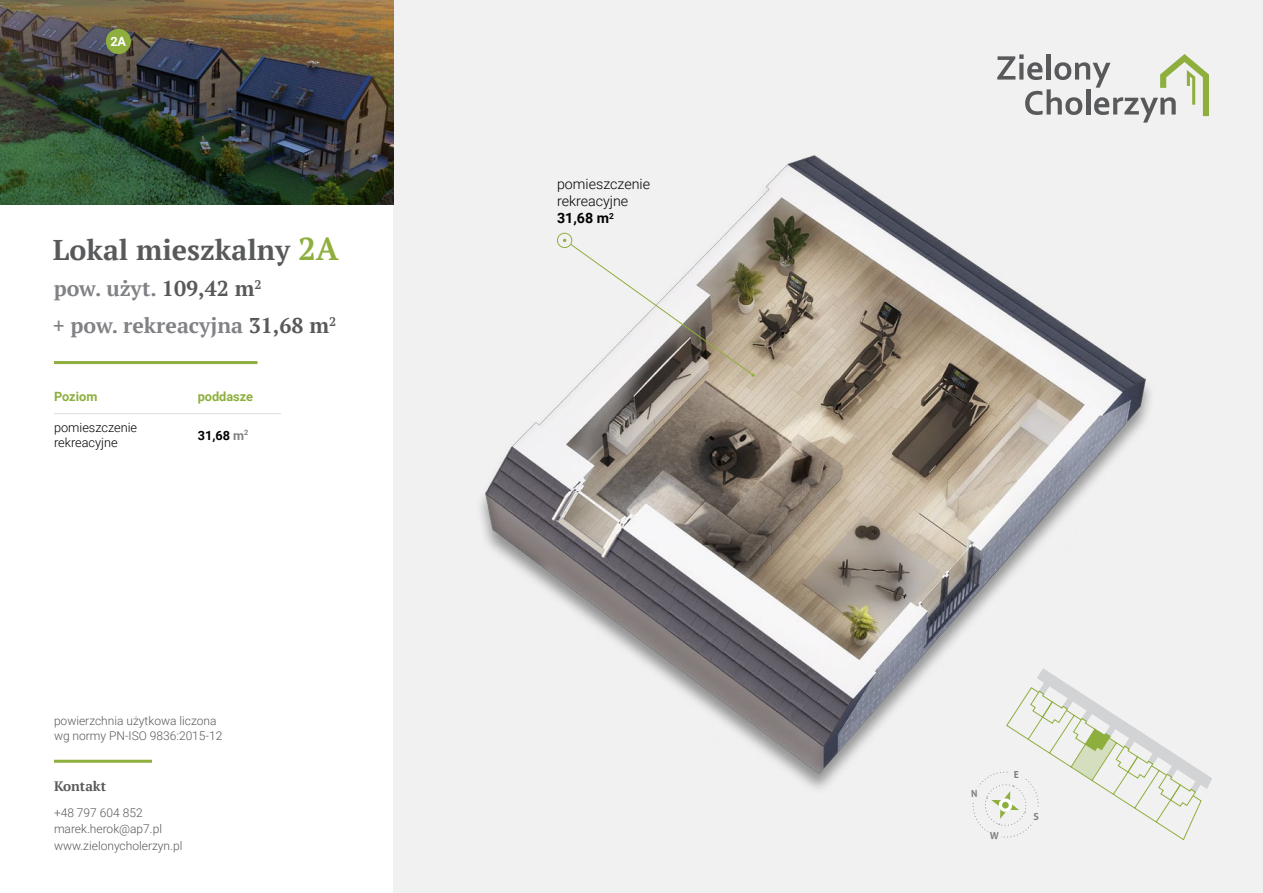
<style>
.page{position:relative;width:1263px;height:893px;background:#fff}
.page>*{position:absolute;margin:0;border:0;box-sizing:border-box;transform-origin:0 0}
.t1{font:700 28.5px "PT Serif";color:#58595b}
.t2{font:700 21.3px/36.5px "PT Serif";color:#808285}
.t3{font:300 14.25px/17.1px "Roboto";color:#000}
.t4{font:700 13.65px "PT Serif";color:#58595b}
.t5{font:300 12.75px/15.3px "Roboto";color:#000}
.t6{font:700 12.75px "Roboto";color:#8eaf3e}
.t7{font:700 12.75px "Roboto";color:#000}
.t8{font:700 12.75px "Roboto";color:#fff}
.t9{font:300 12px/16.5px "Roboto";color:#58595b}
.t10{font:700 9.75px "Aller";color:#808285}
.s1{font-size:31.5px;color:#8eaf3e}
.s2{color:#58595b}
.s3{color:#808285}
.s4{font-weight:700}
</style>
<div class="page">
<hr style="left:54px;top:361px;width:203px;height:3px;background:#8eaf3e">
<div style="left:393px;top:0;width:870px;height:893px;background:#f1f1f2"></div>
<img style="left:0;top:0;width:393px;height:205px">
<img style="left:480px;top:155px;width:671px;height:634px">
<svg style="left:997px;top:54px;width:212px;height:69px"></svg>
<div style="left:106px;top:29px;width:25px;height:25px;background:#8eaf3e;border-radius:50%"></div>
<hr style="left:54px;top:760px;width:98px;height:3px;background:#8eaf3e">
<hr style="left:54px;top:413px;width:135px;height:1px;background:#dcddde">
<hr style="left:189px;top:413px;width:92px;height:1px;background:#dcddde">
<div style="left:557px;top:233px;width:15px;height:15px;border:1px solid #8eaf3e;border-radius:50%"></div>
<svg style="left:563px;top:239px;width:192px;height:138px"></svg>
<svg style="left:966px;top:668px;width:246px;height:173px"></svg>
<p class="t8" style="left:110px;top:32px;width:17px">2A</p>
<h1 class="t1" style="left:53px;top:231px;width:287px">Lokal mieszkalny <span class="s1">2A</span></h1>
<h2 class="t2" style="left:53px;top:270px;width:285px">pow. użyt. <span class="s2">109,42 m</span><sup>2<br></sup>+ pow. rekreacyjna <span class="s2">31,68 m</span><sup>2</sup></h2>
<p class="t6" style="left:54px;top:388px;width:45px">Poziom</p>
<p class="t6" style="left:198px;top:388px;width:57px">poddasze</p>
<p class="t5" style="left:54px;top:419px;width:85px">pomieszczenie rekreacyjne</p>
<p class="t7" style="left:198px;top:426px;width:52px">31,68 <span class="s3">m</span><sup>2</sup></p>
<p class="t9" style="left:54px;top:713px;width:170px;line-height:15px">powierzchnia użytkowa liczona wg normy PN-ISO 9836:2015-12</p>
<p class="t4" style="left:54px;top:777px;width:54px">Kontakt</p>
<p class="t9" style="left:54px;top:804px;width:130px">+48 797 604 852 marek.herok@ap7.pl www.zielonycholerzyn.pl</p>
<p class="t3" style="left:557px;top:175px;width:95px">pomieszczenie rekreacyjne<br><span class="s4">31,68 m</span><sup>2</sup></p>
<p class="t10" style="left:1014px;top:768px;width:7px">E</p>
<p class="t10" style="left:1033px;top:811px;width:7px">S</p>
</div>
